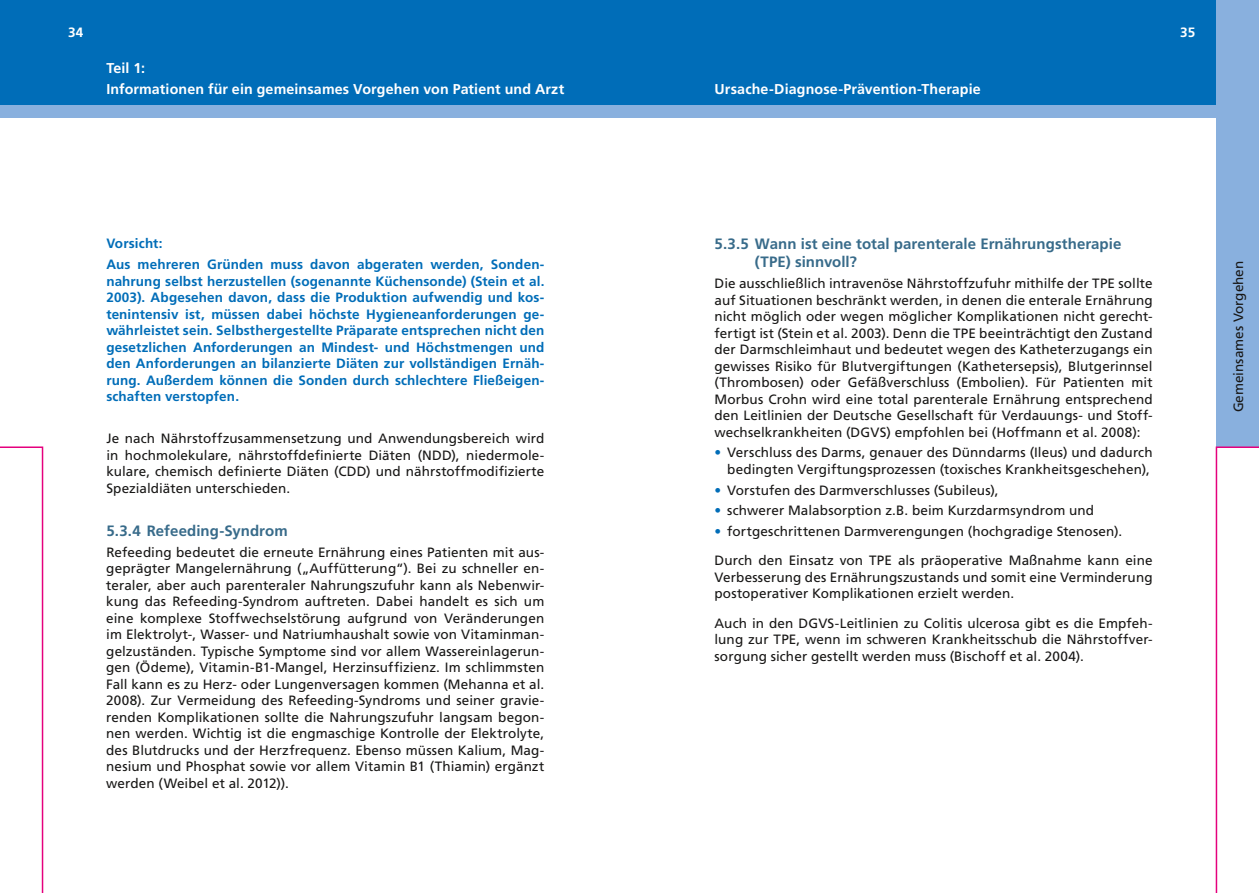
<style>
.page{position:relative;width:1259px;height:893px;background:#fff}
.page>*{position:absolute;margin:0;border:0;box-sizing:border-box;transform-origin:0 0}
.t1{font:700 15px/18px "Frutiger LT Std";letter-spacing:.005em;color:#386b8a}
.t2{font:700 14.25px/21px "Frutiger LT Std";letter-spacing:.01em;color:#fff}
.t3{font:13.5px/16.5px "Frutiger LT Std";letter-spacing:.01em;color:#181716;text-align:justify}
.t4{font:700 13.5px/16.5px "Frutiger LT Std";letter-spacing:.01em;color:#006db8}
.t5{font:700 13.5px "Frutiger LT Std";color:#fff}
.s1{color:#006db8}
</style>
<div class="page">
<div style="left:617px;top:0;width:642px;height:106px;background:#006db8"></div>
<div style="left:617px;top:105px;width:642px;height:13px;background:#89b0de"></div>
<div style="left:1216px;top:0;width:43px;height:446px;background:#89b0de"></div>
<svg style="left:1215px;top:446px;width:44px;height:447px"></svg>
<div style="left:0;top:0;width:642px;height:106px;background:#006db8"></div>
<div style="left:0;top:105px;width:642px;height:13px;background:#89b0de"></div>
<svg style="left:0;top:446px;width:43px;height:447px"></svg>
<p class="t5" style="left:68px;top:25px;width:17px">34</p>
<p class="t2" style="left:106px;top:57px;width:459px">Teil 1:<br>Informationen für ein gemeinsames Vorgehen von Patient und Arzt</p>
<p class="t4" style="left:106px;top:233px;width:439px;line-height:20.7px">Vorsicht:<br>Aus mehreren Gründen muss davon abgeraten werden, Sonden-</p>
<p class="t4" style="left:106px;top:273px;width:439px;text-align:justify">nahrung selbst herzustellen (sogenannte Küchensonde) (Stein et al.<br>2003). Abgesehen davon, dass die Produktion aufwendig und kos&shy;tenintensiv ist, müssen dabei höchste Hygieneanforderungen ge&shy;währleistet sein. Selbsthergestellte Präparate entsprechen nicht den gesetzlichen Anforderungen an Mindest- und Höchstmengen und den Anforderungen an bilanzierte Diäten zur vollständigen Ernäh&shy;rung. Außerdem können die Sonden durch schlechtere Fließeigen&shy;schaften verstopfen.</p>
<p class="t3" style="left:106px;top:430px;width:439px">Je nach Nährstoffzusammensetzung und Anwendungsbereich wird in hochmolekulare, nährstoffdefinierte Diäten (NDD), niedermole&shy;kulare, chemisch definierte Diäten (CDD) und nährstoffmodifizierte Spezialdiäten unterschieden.</p>
<p class="t1" style="left:106px;top:522px;width:183px">5.3.4 Refeeding-Syndrom</p>
<p class="t3" style="left:106px;top:544px;width:440px">Refeeding bedeutet die erneute Ernährung eines Patienten mit aus&shy;geprägter Mangelernährung („Auffütterung“). Bei zu schneller en&shy;teraler, aber auch parenteraler Nahrungszufuhr kann als Nebenwir&shy;kung das Refeeding-Syndrom auftreten. Dabei handelt es sich um eine komplexe Stoffwechselstörung aufgrund von Veränderungen im Elektrolyt-, Wasser- und Natriumhaushalt sowie von Vitaminman&shy;gelzuständen. Typische Symptome sind vor allem Wassereinlagerun&shy;gen (Ödeme), Vitamin-B1-Mangel, Herzinsuffizienz. Im schlimmsten Fall kann es zu Herz- oder Lungenversagen kommen (Mehanna et al.<br>2008). Zur Vermeidung des Refeeding-Syndroms und seiner gravie&shy;renden Komplikationen sollte die Nahrungszufuhr langsam begon&shy;nen werden. Wichtig ist die engmaschige Kontrolle der Elektrolyte, des Blutdrucks und der Herzfrequenz. Ebenso müssen Kalium, Mag&shy;nesium und Phosphat sowie vor allem Vitamin B1 (Thiamin) ergänzt werden (Weibel et al. 2012)).</p>
<p class="t2" style="left:714px;top:78px;width:268px">Ursache-Diagnose-Prävention-Therapie</p>
<p class="t5" style="left:1180px;top:25px;width:17px">35</p>
<p class="t1" style="left:755px;top:235px;width:368px;text-indent:-40px">5.3.5 Wann ist eine total parenterale Ernährungstherapie (TPE) sinnvoll?</p>
<p class="t3" style="left:714px;top:275px;width:440px">Die ausschließlich intravenöse Nährstoffzufuhr mithilfe der TPE sollte auf Situationen beschränkt werden, in denen die enterale Ernährung nicht möglich oder wegen möglicher Komplikationen nicht gerecht&shy;fertigt ist (Stein et al. 2003). Denn die TPE beeinträchtigt den Zustand der Darmschleimhaut und bedeutet wegen des Katheterzugangs ein gewisses Risiko für Blutvergiftungen (Kathetersepsis), Blutgerinnsel (Thrombosen) oder Gefäßverschluss (Embolien). Für Patienten mit Morbus Crohn wird eine total parenterale Ernährung entsprechend den Leitlinien der Deutsche Gesellschaft für Verdauungs- und Stoff&shy;wechselkrankheiten (DGVS) empfohlen bei (Hoffmann et al. 2008):</p>
<p class="t3" style="left:714px;top:444px;width:439px;text-align:right"><span class="s1">•</span> Verschluss des Darms, genauer des Dünndarms (Ileus) und dadurch bedingten Vergiftungsprozessen (toxisches Krankheitsgeschehen),</p>
<p class="t3" style="left:714px;top:482px;width:286px"><span class="s1">•</span> Vorstufen des Darmverschlusses (Subileus),</p>
<p class="t3" style="left:714px;top:502px;width:381px"><span class="s1">•</span> schwerer Malabsorption z.B. beim Kurzdarmsyndrom und</p>
<p class="t3" style="left:714px;top:517px;width:439px;line-height:29.2px"><span class="s1">•</span> fortgeschrittenen Darmverengungen (hochgradige Stenosen).<br>Durch den Einsatz von TPE als präoperative Maßnahme kann eine</p>
<p class="t3" style="left:714px;top:569px;width:439px">Verbesserung des Ernährungszustands und somit eine Verminderung postoperativer Komplikationen erzielt werden.</p>
<p class="t3" style="left:714px;top:615px;width:439px">Auch in den DGVS-Leitlinien zu Colitis ulcerosa gibt es die Empfeh&shy;lung zur TPE, wenn im schweren Krankheitsschub die Nährstoffver&shy;sorgung sicher gestellt werden muss (Bischoff et al. 2004).</p>
<p class="t3" style="left:1230px;top:412px;width:153px;rotate:-90deg">Gemeinsames Vorgehen</p>
</div>
